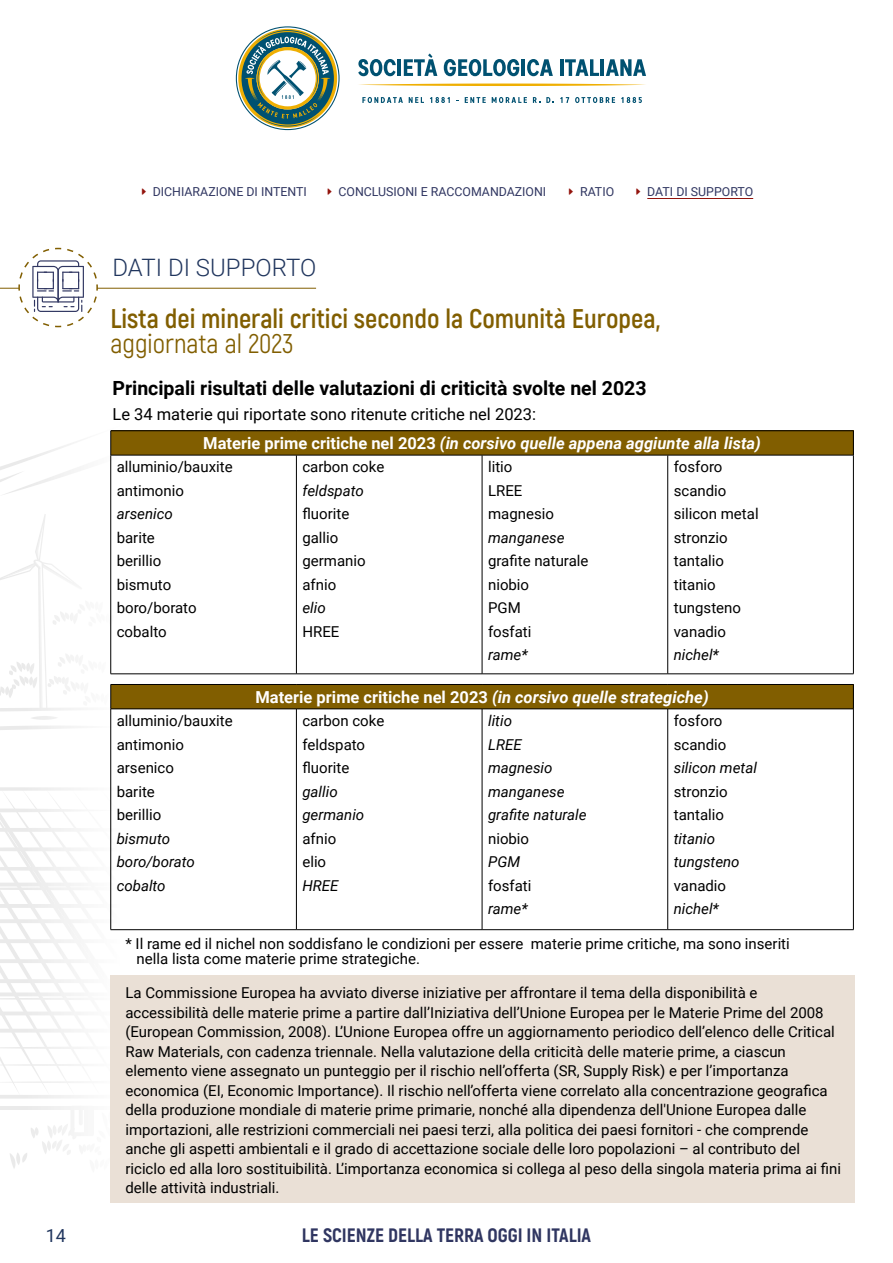
<style>
.page{position:relative;width:893px;height:1263px;background:#fff}
.page>*{position:absolute;margin:0;border:0;box-sizing:border-box;transform-origin:0 0}
.t1{font:700 27px "Akrobat";color:#815e00}
.t2{font:27px "Akrobat";color:#815e00}
.t3{font:300 24px "Roboto";color:#21365e}
.t4{font:700 19.5px "Roboto";color:#000}
.t5{font:800 19.35px "Akrobat";color:#303661}
.t6{font:18px "Roboto";color:#21365e}
.t7{font:16.5px/28.8px "Roboto";color:#000}
.t8{font:italic 700 16.5px "Roboto";color:#fff}
.t9{font:15px/23.5px "Roboto";color:#000}
.t10{font:italic 15px/23.5px "Roboto";color:#000}
.t11{font:12.3px "Roboto";color:#303661}
.s1{font-weight:700;color:#fff}
.s2{font-weight:700;font-style:italic;color:#fff}
.s3{font-style:normal}
</style>
<div class="page">
<svg style="left:0;top:789px;width:148px;height:384px"></svg>
<svg style="left:358px;top:59px;width:38px;height:17px"></svg>
<hr style="left:398px;top:59px;width:3px;height:17px;background:#005171">
<svg style="left:404px;top:53px;width:33px;height:23px"></svg>
<svg style="left:444px;top:59px;width:75px;height:17px"></svg>
<hr style="left:522px;top:59px;width:3px;height:17px;background:#005171">
<svg style="left:527px;top:59px;width:26px;height:17px"></svg>
<hr style="left:560px;top:59px;width:3px;height:17px;background:#005171">
<svg style="left:565px;top:59px;width:34px;height:17px"></svg>
<hr style="left:601px;top:59px;width:3px;height:17px;background:#005171">
<svg style="left:606px;top:59px;width:40px;height:17px"></svg>
<svg style="left:359px;top:84px;width:286px;height:2px"></svg>
<svg style="left:362px;top:97px;width:41px;height:6px"></svg>
<svg style="left:409px;top:97px;width:15px;height:6px"></svg>
<svg style="left:430px;top:97px;width:20px;height:6px"></svg>
<svg style="left:465px;top:97px;width:21px;height:6px"></svg>
<svg style="left:492px;top:97px;width:35px;height:6px"></svg>
<svg style="left:533px;top:97px;width:7px;height:6px"></svg>
<svg style="left:546px;top:97px;width:8px;height:6px"></svg>
<svg style="left:560px;top:97px;width:9px;height:6px"></svg>
<svg style="left:575px;top:97px;width:40px;height:6px"></svg>
<svg style="left:621px;top:97px;width:21px;height:6px"></svg>
<svg style="left:236px;top:26px;width:104px;height:104px"></svg>
<hr style="left:0;top:288px;width:316px;height:1px;background:#815e00">
<hr style="left:647px;top:198px;width:106px;height:1px;background:#93140d">
<div style="left:111px;top:975px;width:744px;height:228px;background:#eae0d6"></div>
<div style="left:111px;top:431px;width:742px;height:24px;background:#815e00"></div>
<hr style="left:111px;top:430px;width:185px;height:1px;background:#000">
<hr style="left:296px;top:430px;width:186px;height:1px;background:#000">
<hr style="left:482px;top:430px;width:186px;height:1px;background:#000">
<hr style="left:668px;top:430px;width:186px;height:1px;background:#000">
<svg style="left:853px;top:431px;width:1px;height:24px"></svg>
<hr style="left:111px;top:455px;width:185px;height:1px;background:#000">
<hr style="left:296px;top:455px;width:186px;height:1px;background:#000">
<hr style="left:296px;top:455px;width:1px;height:219px;background:#000">
<hr style="left:482px;top:455px;width:186px;height:1px;background:#000">
<hr style="left:482px;top:455px;width:1px;height:219px;background:#000">
<hr style="left:668px;top:455px;width:186px;height:1px;background:#000">
<hr style="left:667px;top:455px;width:1px;height:219px;background:#000">
<hr style="left:853px;top:455px;width:1px;height:219px;background:#000">
<hr style="left:111px;top:673px;width:185px;height:1px;background:#000">
<hr style="left:296px;top:673px;width:186px;height:1px;background:#000">
<hr style="left:482px;top:673px;width:186px;height:1px;background:#000">
<hr style="left:668px;top:673px;width:186px;height:1px;background:#000">
<div style="left:111px;top:684px;width:742px;height:25px;background:#815e00"></div>
<hr style="left:111px;top:684px;width:185px;height:1px;background:#000">
<svg style="left:0;top:247px;width:148px;height:485px"></svg>
<hr style="left:296px;top:684px;width:186px;height:1px;background:#000">
<hr style="left:482px;top:684px;width:186px;height:1px;background:#000">
<hr style="left:668px;top:684px;width:186px;height:1px;background:#000">
<svg style="left:853px;top:685px;width:1px;height:24px"></svg>
<hr style="left:111px;top:709px;width:185px;height:1px;background:#000">
<hr style="left:110px;top:709px;width:1px;height:220px;background:#000">
<hr style="left:296px;top:709px;width:186px;height:1px;background:#000">
<hr style="left:296px;top:709px;width:1px;height:220px;background:#000">
<hr style="left:482px;top:709px;width:186px;height:1px;background:#000">
<hr style="left:482px;top:709px;width:1px;height:220px;background:#000">
<hr style="left:668px;top:709px;width:186px;height:1px;background:#000">
<hr style="left:667px;top:709px;width:1px;height:220px;background:#000">
<hr style="left:853px;top:709px;width:1px;height:220px;background:#000">
<hr style="left:111px;top:929px;width:185px;height:1px;background:#000">
<hr style="left:296px;top:929px;width:186px;height:1px;background:#000">
<hr style="left:482px;top:929px;width:186px;height:1px;background:#000">
<hr style="left:668px;top:929px;width:186px;height:1px;background:#000">
<p class="t11" style="left:153px;top:183px;width:156px">DICHIARAZIONE DI INTENTI</p>
<p class="t11" style="left:339px;top:183px;width:209px">CONCLUSIONI E RACCOMANDAZIONI</p>
<p class="t11" style="left:580px;top:183px;width:36px">RATIO</p>
<p class="t11" style="left:647px;top:183px;width:107px">DATI DI SUPPORTO</p>
<h2 class="t3" style="left:112px;top:250px;width:205px">DATI DI SUPPORTO</h2>
<h1 class="t1" style="left:111px;top:301px;width:551px">Lista dei minerali critici secondo la Comunità Europea,</h1>
<h1 class="t2" style="left:111px;top:328px;width:184px">aggiornata al 2023</h1>
<h3 class="t4" style="left:112px;top:375px;width:536px">Principali risultati delle valutazioni di criticità svolte nel 2023</h3>
<p class="t7" style="left:203px;top:399px;width:559px;text-indent:-91px">Le 34 materie qui riportate sono ritenute critiche nel 2023:<br><span class="s1">Materie prime critiche nel 2023</span> <span class="s2">(in corsivo quelle appena aggiunte alla lista)</span></p>
<p class="t9" style="left:117px;top:455px;width:117px">alluminio/bauxite antimonio</p>
<p class="t10" style="left:117px;top:502px;width:58px">arsenico</p>
<p class="t9" style="left:117px;top:525px;width:81px">barite berillio bismuto boro/borato cobalto</p>
<p class="t9" style="left:302px;top:455px;width:83px">carbon coke</p>
<p class="t10" style="left:302px;top:478px;width:63px">feldspato</p>
<p class="t9" style="left:302px;top:502px;width:65px">fluorite gallio germanio afnio</p>
<p class="t10" style="left:302px;top:596px;width:25px">elio</p>
<p class="t9" style="left:302px;top:619px;width:38px">HREE</p>
<p class="t9" style="left:674px;top:455px;width:86px">fosforo scandio silicon metal stronzio tantalio titanio tungsteno vanadio</p>
<p class="t10" style="left:674px;top:643px;width:47px">nichel*</p>
<p class="t8" style="left:255px;top:685px;width:455px"><span class="s3">Materie prime critiche nel 2023</span> (in corsivo quelle strategiche)</p>
<p class="t9" style="left:488px;top:455px;width:67px">litio<br>LREE magnesio</p>
<p class="t10" style="left:488px;top:525px;width:78px">manganese</p>
<p class="t9" style="left:488px;top:549px;width:102px">grafite naturale niobio<br>PGM<br>fosfati</p>
<p class="t10" style="left:488px;top:643px;width:41px">rame*</p>
<p class="t9" style="left:302px;top:708px;width:83px">carbon coke feldspato fluorite</p>
<p class="t10" style="left:302px;top:779px;width:63px">gallio germanio</p>
<p class="t9" style="left:302px;top:826px;width:35px">afnio elio</p>
<p class="t10" style="left:302px;top:873px;width:38px">HREE</p>
<p class="t9" style="left:674px;top:708px;width:54px">fosforo scandio</p>
<p class="t10" style="left:674px;top:755px;width:85px">silicon metal</p>
<p class="t9" style="left:674px;top:779px;width:56px">stronzio tantalio</p>
<p class="t10" style="left:674px;top:826px;width:67px">titanio tungsteno</p>
<p class="t9" style="left:674px;top:873px;width:54px">vanadio</p>
<p class="t10" style="left:674px;top:896px;width:47px">nichel*</p>
<p class="t9" style="left:137px;top:936px;width:655px;line-height:15px;text-indent:-11px">* Il rame ed il nichel non soddisfano le condizioni per essere materie prime critiche, ma sono inseriti nella lista come materie prime strategiche.</p>
<p class="t9" style="left:117px;top:708px;width:117px">alluminio/bauxite antimonio arsenico<br>barite<br>berillio</p>
<p class="t10" style="left:117px;top:826px;width:80px">bismuto boro/borato cobalto</p>
<p class="t10" style="left:488px;top:708px;width:100px">litio<br>LREE magnesio manganese grafite naturale</p>
<p class="t9" style="left:488px;top:826px;width:43px">niobio</p>
<p class="t10" style="left:488px;top:849px;width:34px">PGM</p>
<p class="t9" style="left:488px;top:873px;width:45px">fosfati</p>
<p class="t10" style="left:488px;top:896px;width:41px">rame*</p>
<p class="t9" style="left:125px;top:982px;width:717px;line-height:19.5px">La Commissione Europea ha avviato diverse iniziative per affrontare il tema della disponibilità e accessibilità delle materie prime a partire dall’Iniziativa dell’Unione Europea per le Materie Prime del 2008 (European Commission, 2008). L’Unione Europea offre un aggiornamento periodico dell’elenco delle Critical Raw Materials, con cadenza triennale. Nella valutazione della criticità delle materie prime, a ciascun elemento viene assegnato un punteggio per il rischio nell’offerta (SR, Supply Risk) e per l’importanza economica (EI, Economic Importance). Il rischio nell’offerta viene correlato alla concentrazione geografica della produzione mondiale di materie prime primarie, nonché alla dipendenza dell'Unione Europea dalle importazioni, alle restrizioni commerciali nei paesi terzi, alla politica dei paesi fornitori - che comprende anche gli aspetti ambientali e il grado di accettazione sociale delle loro popolazioni – al contributo del riciclo ed alla loro sostituibilità. L’importanza economica si collega al peso della singola materia prima ai fini delle attività industriali.</p>
<p class="t6" style="left:46px;top:1223px;width:22px">14</p>
<p class="t5" style="left:302px;top:1223px;width:291px">LE SCIENZE DELLA TERRA OGGI IN ITALIA</p>
</div>
